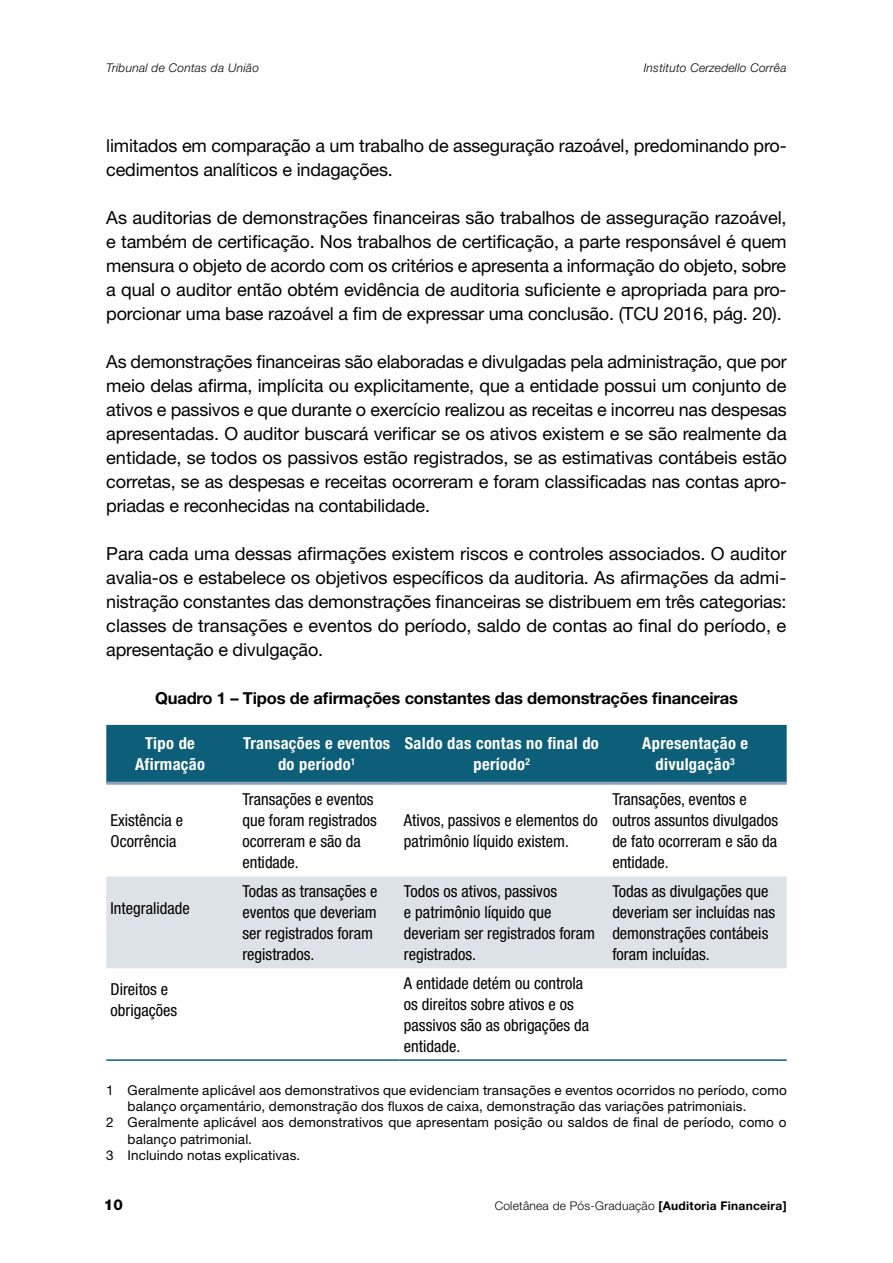
<style>
.page{position:relative;width:893px;height:1263px;background:#fff}
.page>*{position:absolute;margin:0;border:0;box-sizing:border-box;transform-origin:0 0}
.t1{font:18px/24px "Helvetica Neue LT Std";letter-spacing:-.01em;color:#000;text-align:justify}
.t2{font:condensed 16.5px/21px "Helvetica Neue LT Std";color:#000}
.t3{font:700 condensed 16.5px/21px "Helvetica Neue LT Std";letter-spacing:.02em;color:#fff;text-align:center}
.t4{font:700 16.5px "Helvetica Neue LT Std";letter-spacing:-.01em;color:#000}
.t5{font:800 15px "Helvetica Neue LT Std";color:#000}
.t6{font:13.5px "Helvetica Neue LT Std";letter-spacing:.01em;color:#000}
.t7{font:italic 300 12px "Helvetica Neue LT Std";letter-spacing:.02em;color:#000}
.t8{font:300 12px "Helvetica Neue LT Std";letter-spacing:.02em;color:#000}
.s1{font-weight:700}
</style>
<div class="page">
<div style="left:106px;top:725px;width:681px;height:57px;background:#0c5e79"></div>
<div style="left:106px;top:876px;width:681px;height:92px;background:#dde2e8"></div>
<hr style="left:106px;top:782px;width:132px;height:3px;background:#90a3b6">
<hr style="left:238px;top:782px;width:162px;height:3px;background:#90a3b6">
<hr style="left:400px;top:782px;width:208px;height:3px;background:#90a3b6">
<hr style="left:608px;top:782px;width:179px;height:3px;background:#90a3b6">
<hr style="left:106px;top:1059px;width:132px;height:2px;background:#0c5e79">
<hr style="left:238px;top:1059px;width:162px;height:2px;background:#0c5e79">
<hr style="left:400px;top:1059px;width:208px;height:2px;background:#0c5e79">
<hr style="left:608px;top:1059px;width:179px;height:2px;background:#0c5e79">
<p class="t7" style="left:106px;top:61px;width:154px">Tribunal de Contas da União</p>
<p class="t7" style="left:644px;top:61px;width:144px">Instituto Cerzedello Corrêa</p>
<p class="t1" style="left:106px;top:133px;width:682px">limitados em comparação a um trabalho de asseguração razoável, predominando pro&shy;cedimentos analíticos e indagações.</p>
<p class="t1" style="left:106px;top:205px;width:682px">As auditorias de demonstrações financeiras são trabalhos de asseguração razoável, e também de certificação. Nos trabalhos de certificação, a parte responsável é quem mensura o objeto de acordo com os critérios e apresenta a informação do objeto, sobre a qual o auditor então obtém evidência de auditoria suficiente e apropriada para pro&shy;porcionar uma base razoável a fim de expressar uma conclusão. (TCU 2016, pág. 20).</p>
<p class="t1" style="left:106px;top:349px;width:682px">As demonstrações financeiras são elaboradas e divulgadas pela administração, que por meio delas afirma, implícita ou explicitamente, que a entidade possui um conjunto de ativos e passivos e que durante o exercício realizou as receitas e incorreu nas despesas apresentadas. O auditor buscará verificar se os ativos existem e se são realmente da entidade, se todos os passivos estão registrados, se as estimativas contábeis estão corretas, se as despesas e receitas ocorreram e foram classificadas nas contas apro&shy;priadas e reconhecidas na contabilidade.</p>
<p class="t1" style="left:106px;top:541px;width:682px">Para cada uma dessas afirmações existem riscos e controles associados. O auditor avalia-os e estabelece os objetivos específicos da auditoria. As afirmações da admi&shy;nistração constantes das demonstrações financeiras se distribuem em três categorias: classes de transações e eventos do período, saldo de contas ao final do período, e apresentação e divulgação.</p>
<p class="t4" style="left:155px;top:687px;width:584px">Quadro 1 – Tipos de afirmações constantes das demonstrações financeiras</p>
<p class="t3" style="left:135px;top:733px;width:72px">Tipo de<br>Afirmação</p>
<p class="t3" style="left:243px;top:733px;width:148px">Transações e eventos do período<sup>1</sup></p>
<p class="t3" style="left:405px;top:733px;width:196px">Saldo das contas no final do período<sup>2</sup></p>
<p class="t3" style="left:642px;top:733px;width:107px">Apresentação e divulgação<sup>3</sup></p>
<p class="t2" style="left:111px;top:809px;width:74px">Existência e<br>Ocorrência</p>
<p class="t2" style="left:242px;top:788px;width:136px">Transações e eventos que foram registrados ocorreram e são da entidade.</p>
<p class="t2" style="left:612px;top:788px;width:167px">Transações, eventos e outros assuntos divulgados de fato ocorreram e são da entidade.</p>
<p class="t2" style="left:404px;top:809px;width:195px">Ativos, passivos e elementos do patrimônio líquido existem.</p>
<p class="t2" style="left:111px;top:897px;width:81px">Integralidade</p>
<p class="t2" style="left:242px;top:880px;width:137px">Todas as transações e eventos que deveriam ser registrados foram registrados.</p>
<p class="t2" style="left:404px;top:880px;width:193px">Todos os ativos, passivos<br>e patrimônio líquido que deveriam ser registrados foram registrados.</p>
<p class="t2" style="left:612px;top:880px;width:164px">Todas as divulgações que deveriam ser incluídas nas demonstrações contábeis foram incluídas.</p>
<p class="t2" style="left:111px;top:978px;width:68px">Direitos e obrigações</p>
<p class="t2" style="left:404px;top:972px;width:187px">A entidade detém ou controla os direitos sobre ativos e os passivos são as obrigações da entidade.</p>
<p class="t6" style="left:106px;top:1082px;width:682px">1 Geralmente aplicável aos demonstrativos que evidenciam transações e eventos ocorridos no período, como</p>
<p class="t6" style="left:128px;top:1098px;width:620px">balanço orçamentário, demonstração dos fluxos de caixa, demonstração das variações patrimoniais.</p>
<p class="t6" style="left:106px;top:1114px;width:682px">2 Geralmente aplicável aos demonstrativos que apresentam posição ou saldos de final de período, como o</p>
<p class="t6" style="left:128px;top:1131px;width:126px">balanço patrimonial.</p>
<p class="t6" style="left:106px;top:1147px;width:195px">3 Incluindo notas explicativas.</p>
<p class="t5" style="left:104px;top:1195px;width:20px">10</p>
<p class="t8" style="left:495px;top:1198px;width:293px">Coletânea de Pós-Graduação <span class="s1">[Auditoria Financeira]</span></p>
</div>
